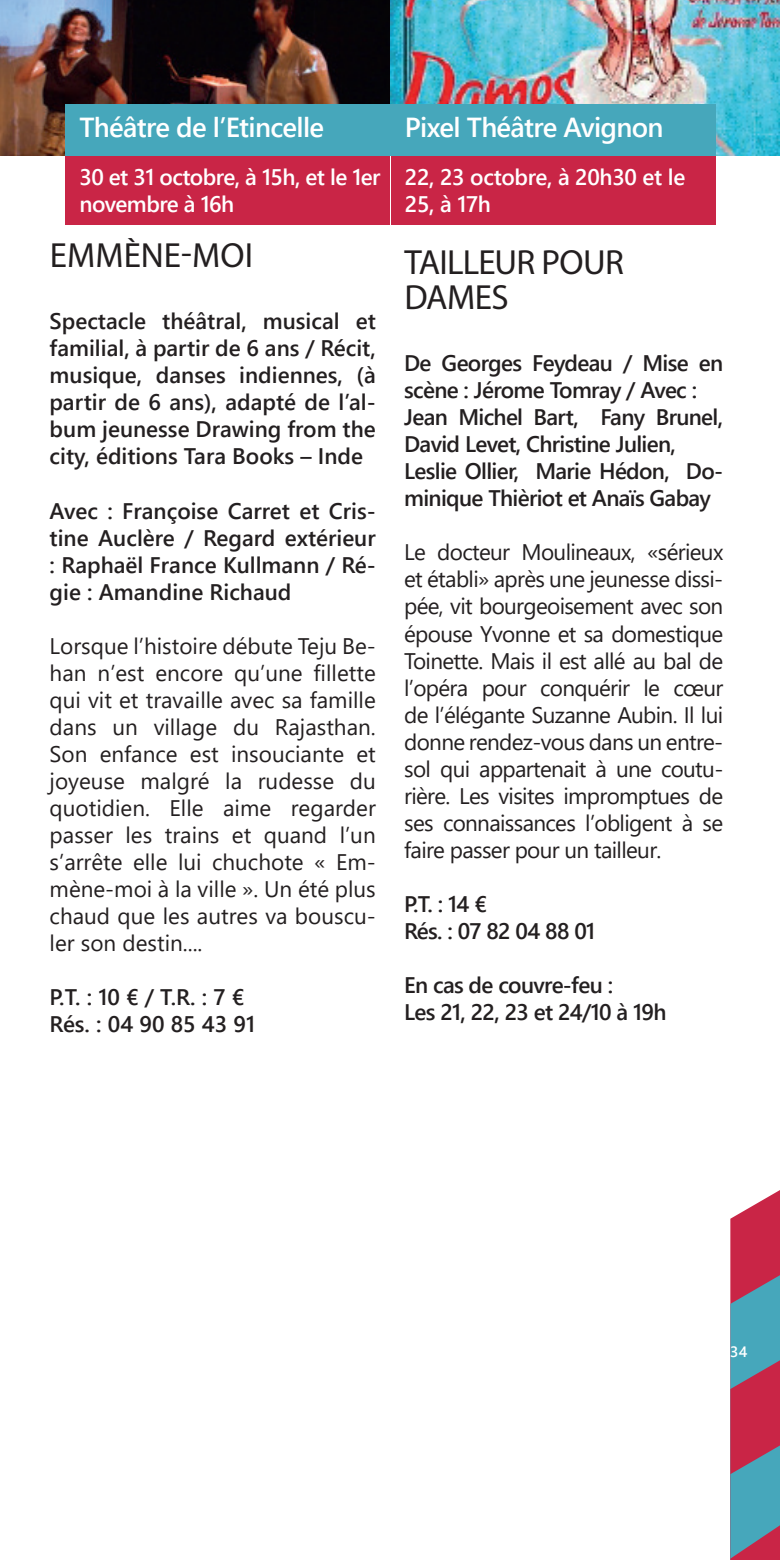
<style>
.page{position:relative;width:780px;height:1560px;background:#fff}
.page>*{position:absolute;margin:0;border:0;box-sizing:border-box;transform-origin:0 0}
.t1{font:35px/35px "Myriad Pro";letter-spacing:-.015em;color:#231f20}
.t2{font:35px "Myriad Pro";letter-spacing:.005em;color:#231f20}
.t3{font:600 27.5px "Segoe UI";letter-spacing:-.025em;color:#fff}
.t4{font:22.5px/27px "Segoe UI";letter-spacing:-.015em;color:#231f20;text-align:justify}
.t5{font:600 22.5px/27px "Segoe UI";letter-spacing:-.03em;color:#231f20}
.t6{font:600 22.5px/27px "Segoe UI";letter-spacing:-.025em;color:#fff}
.t7{font:600 22.5px/27px "Segoe UI";color:#231f20}
.t8{font:600 15px "Segoe UI";color:#fff}
</style>
<div class="page">
<svg style="left:730px;top:1190px;width:50px;height:369px;background:#906982"></svg>
<img style="left:0;top:0;width:780px;height:156px">
<div style="left:65px;top:104px;width:332px;height:52px;background:#46a7bb"></div>
<div style="left:65px;top:156px;width:325px;height:69px;background:#c92546"></div>
<div style="left:390px;top:104px;width:325px;height:52px;background:#46a7bb"></div>
<div style="left:390px;top:156px;width:325px;height:69px;background:#c92546"></div>
<p class="t3" style="left:79px;top:101px;width:246px">Théâtre de l’Etincelle</p>
<p class="t6" style="left:79px;top:161px;width:303px">30 et 31 octobre, à 15h, et le 1er novembre à 16h</p>
<h1 class="t2" style="left:50px;top:234px;width:205px">EMMÈNE-MOI</h1>
<p class="t5" style="left:50px;top:306px;width:327px;text-align:justify">Spectacle théâtral, musical et familial, à partir de 6 ans / Récit, musique, danses indiennes, (à partir de 6 ans), adapté de l’al&shy;bum jeunesse Drawing from the city, éditions Tara Books – Inde</p>
<p class="t5" style="left:50px;top:495px;width:328px;text-align:justify">Avec : Françoise Carret et Cris&shy;tine Auclère / Regard extérieur : Raphaël France Kullmann / Ré&shy;gie : Amandine Richaud</p>
<p class="t4" style="left:50px;top:630px;width:328px">Lorsque l’histoire débute Teju Be&shy;han n’est encore qu’une fillette qui vit et travaille avec sa famille dans un village du Rajasthan.<br>Son enfance est insouciante et joyeuse malgré la rudesse du quotidien. Elle aime regarder passer les trains et quand l’un s’arrête elle lui chuchote « Em&shy;mène-moi à la ville ». Un été plus chaud que les autres va bouscu&shy;ler son destin....</p>
<p class="t7" style="left:50px;top:981px;width:207px">P.T. : 10 € / T.R. : 7 €<br>Rés. : 04 90 85 43 91</p>
<p class="t3" style="left:405px;top:101px;width:260px">Pixel Théâtre Avignon</p>
<p class="t6" style="left:405px;top:161px;width:282px">22, 23 octobre, à 20h30 et le<br>25, à 17h</p>
<h1 class="t1" style="left:404px;top:244px;width:221px">TAILLEUR POUR<br>DAMES</h1>
<p class="t5" style="left:404px;top:348px;width:320px">De Georges Feydeau / Mise en scène : Jérome Tomray / Avec :<br>Jean Michel Bart, Fany Brunel,<br>David Levet, Christine Julien,<br>Leslie Ollier, Marie Hédon, Do&shy;minique Thièriot et Anaïs Gabay</p>
<p class="t4" style="left:404px;top:537px;width:320px">Le docteur Moulineaux, «sérieux et établi» après une jeunesse dissi&shy;pée, vit bourgeoisement avec son épouse Yvonne et sa domestique Toinette. Mais il est allé au bal de l’opéra pour conquérir le cœur de l’élégante Suzanne Aubin. Il lui donne rendez-vous dans un entre&shy;sol qui appartenait à une coutu&shy;rière. Les visites impromptues de ses connaissances l’obligent à se faire passer pour un tailleur.</p>
<p class="t5" style="left:404px;top:888px;width:192px">P.T. : 14 €<br>Rés. : 07 82 04 88 01</p>
<p class="t5" style="left:404px;top:969px;width:264px">En cas de couvre-feu :<br>Les 21, 22, 23 et 24/10 à 19h</p>
<p class="t8" style="left:730px;top:1337px;width:19px">34</p>
</div>
